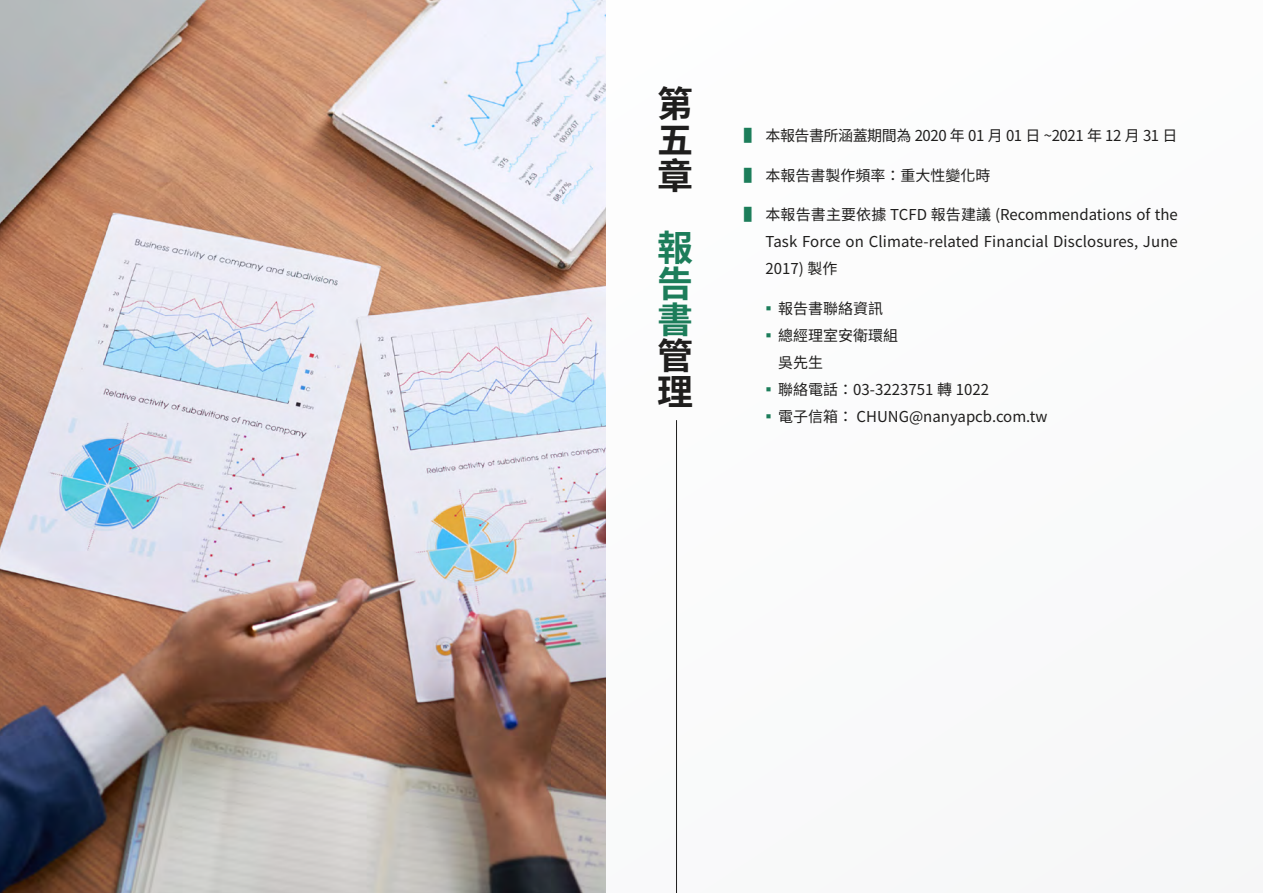
<style>
.page{position:relative;width:1263px;height:893px;background:#fff}
.page>*{position:absolute;margin:0;border:0;box-sizing:border-box;transform-origin:0 0}
.t1{font:700 36px/36px "Noto Sans CJ Ktc";color:#1f1e1d;text-align:justify}
.t2{font:700 36px/36px "Noto Sans CJ Ktc";color:#1c7d5a;text-align:justify}
.t3{font:15px/27px "Noto Sans CJ Ktc";color:#1f1e1d;text-align:justify}
.t4{font:15px "Noto Sans CJ Ktc";letter-spacing:-.03em;color:#1f1e1d}
.s1{font-weight:600;color:#1c7d5a}
.s2{color:#1c7d5a}
</style>
<div class="page">
<img style="left:0;top:0;width:606px;height:893px">
<hr style="left:676px;top:420px;width:1px;height:473px;background:#1f1e1d">
<h1 class="t1" style="left:657px;top:86px;width:36px">第五章</h1>
<h1 class="t2" style="left:657px;top:230px;width:37px">報告書</h1>
<h1 class="t1" style="left:657px;top:338px;width:37px">管理</h1>
<p class="t4" style="left:744px;top:127px;width:435px"><span class="s1">▌</span> 本報告書所涵蓋期間為 2020 年 01 月 01 日 ~2021 年 12 月 31 日</p>
<p class="t3" style="left:744px;top:162px;width:248px"><span class="s1">▌</span> 本報告書製作頻率：重大性變化時</p>
<p class="t3" style="left:765px;top:202px;width:414px;text-indent:-21px"><span class="s1">▌</span> 本報告書主要依據 TCFD 報告建議 (Recommendations of the Task Force on Climate-related Financial Disclosures, June 2017) 製作</p>
<p class="t3" style="left:761px;top:295px;width:124px"><span class="s2">▪</span>報告書聯絡資訊</p>
<p class="t3" style="left:778px;top:322px;width:121px;text-indent:-17px"><span class="s2">▪</span>總經理室安衛環組吳先生</p>
<p class="t3" style="left:761px;top:376px;width:229px"><span class="s2">▪</span>聯絡電話：03-3223751 轉 1022</p>
<p class="t3" style="left:761px;top:403px;width:288px"><span class="s2">▪</span>電子信箱： CHUNG@nanyapcb.com.tw</p>
</div>
